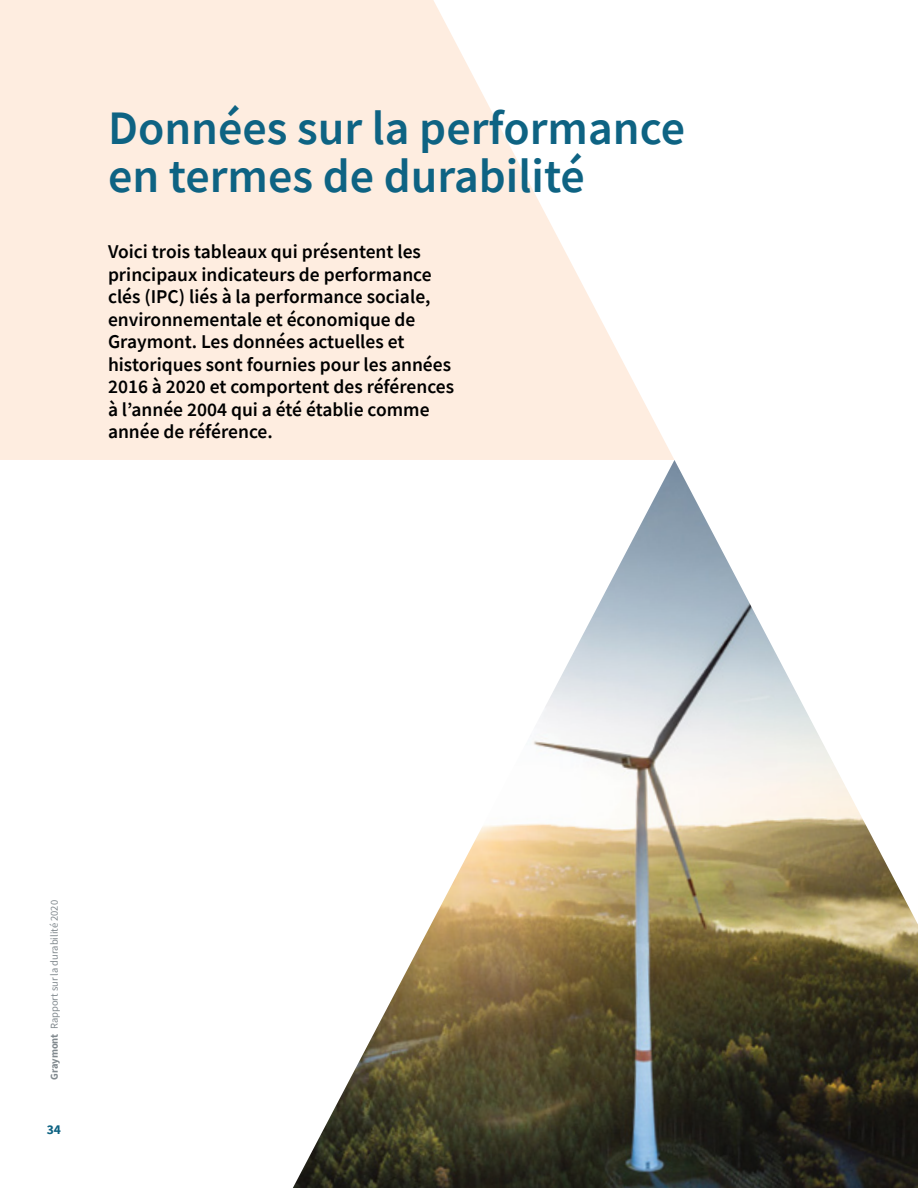
<style>
.page{position:relative;width:918px;height:1188px;background:#fff}
.page>*{position:absolute;margin:0;border:0;box-sizing:border-box;transform-origin:0 0}
.t1{font:600 48px/48px "Source Sans Pro";color:#0e6383}
.t2{font:600 19.5px/22.5px "Source Sans Pro";color:#000}
.t3{font:700 13.5px "Source Sans Pro";color:#0e6383}
.t4{font:10.5px "Source Sans Pro";color:#81898e}
.s1{font-weight:700}
</style>
<div class="page">
<img style="left:293px;top:460px;width:625px;height:728px">
<svg style="left:0;top:0;width:674px;height:460px;fill:#feede0"></svg>
<h1 class="t1" style="left:108px;top:104px;width:579px">Données sur la performance en termes de durabilité</h1>
<p class="t2" style="left:108px;top:240px;width:348px">Voici trois tableaux qui présentent les principaux indicateurs de performance clés (IPC) liés à la performance sociale, environnementale et économique de Graymont. Les données actuelles et historiques sont fournies pour les années 2016 à 2020 et comportent des références à l’année 2004 qui a été établie comme année de référence.</p>
<p class="t4" style="left:48px;top:1080px;width:181px;rotate:-90deg"><span class="s1">Graymont</span> Rapport sur la durabilité 2020</p>
<p class="t3" style="left:47px;top:1120px;width:16px">34</p>
</div>
